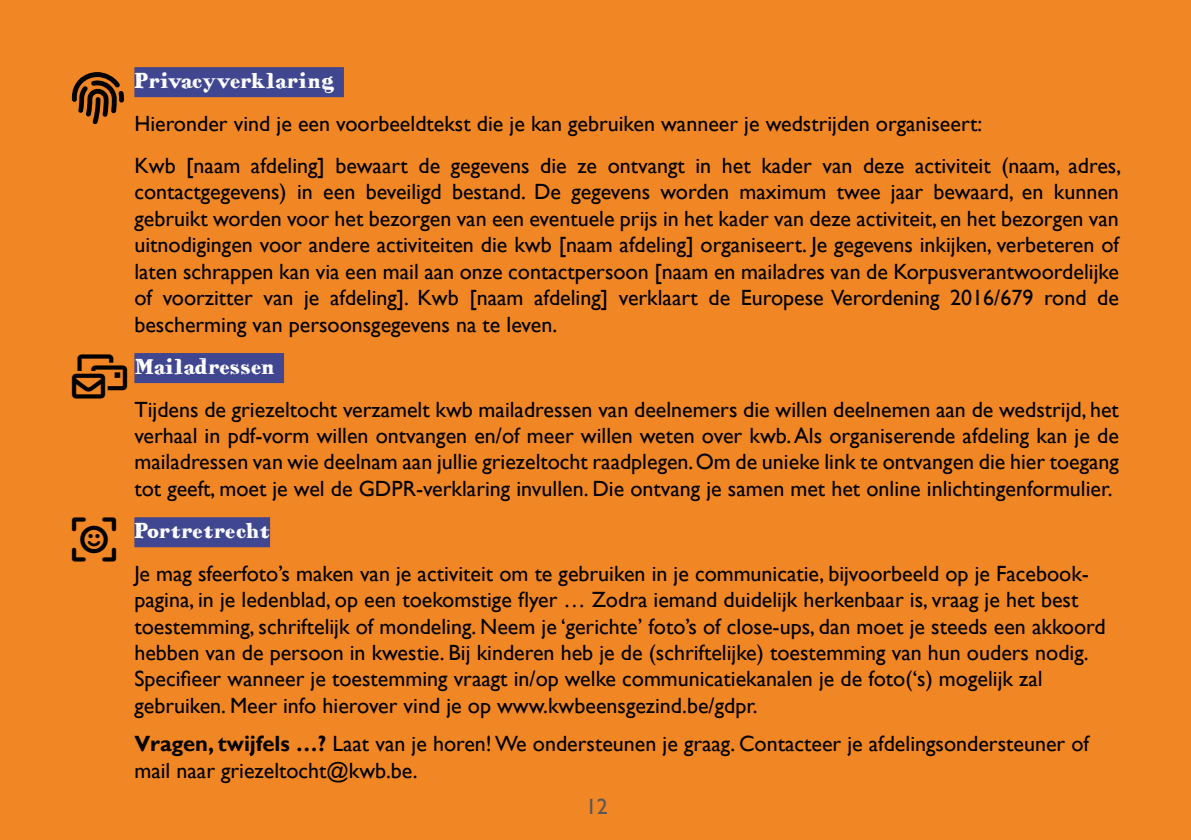
<style>
.page{position:relative;width:1191px;height:840px;background:#fff}
.page>*{position:absolute;margin:0;border:0;box-sizing:border-box;transform-origin:0 0}
.t1{font:22px/26.4px "Gill Sans";color:#000}
.t2{font:22px "HVD Bodedo";color:#fff}
.t3{font:22px "HVD Bodedo";letter-spacing:-.025em;color:#fff}
.t4{font:22px "Gill Sans";color:#575756}
.s1{font-weight:700}
</style>
<div class="page">
<div style="left:0;top:0;width:1191px;height:839px;background:#f18625"></div>
<div style="left:134px;top:67px;width:210px;height:30px;background:#40468f"></div>
<div style="left:134px;top:353px;width:150px;height:30px;background:#40468f"></div>
<div style="left:134px;top:517px;width:136px;height:30px;background:#40468f"></div>
<p class="t3" style="left:134px;top:66px;width:202px">Privacyverklaring</p>
<p class="t1" style="left:134px;top:102px;width:988px;line-height:42.4px">Hieronder vind je een voorbeeldtekst die je kan gebruiken wanneer je wedstrijden organiseert:<br>Kwb [naam afdeling] bewaart de gegevens die ze ontvangt in het kader van deze activiteit (naam, adres,</p>
<p class="t1" style="left:134px;top:179px;width:986px;text-align:justify">contactgegevens) in een beveiligd bestand. De gegevens worden maximum twee jaar bewaard, en kunnen gebruikt worden voor het bezorgen van een eventuele prijs in het kader van deze activiteit, en het bezorgen van uitnodigingen voor andere activiteiten die kwb [naam afdeling] organiseert. Je gegevens inkijken, verbeteren of laten schrappen kan via een mail aan onze contactpersoon [naam en mailadres van de Korpusverantwoordelijke of voorzitter van je afdeling]. Kwb [naam afdeling] verklaart de Europese Verordening 2016/679 rond de bescherming van persoonsgegevens na te leven.</p>
<p class="t2" style="left:134px;top:352px;width:142px">Mailadressen</p>
<p class="t1" style="left:134px;top:396px;width:986px;text-align:justify">Tijdens de griezeltocht verzamelt kwb mailadressen van deelnemers die willen deelnemen aan de wedstrijd, het verhaal in pdf-vorm willen ontvangen en/of meer willen weten over kwb. Als organiserende afdeling kan je de mailadressen van wie deelnam aan jullie griezeltocht raadplegen. Om de unieke link te ontvangen die hier toegang tot geeft, moet je wel de GDPR-verklaring invullen. Die ontvang je samen met het online inlichtingenformulier.</p>
<p class="t2" style="left:134px;top:516px;width:137px">Portretrecht</p>
<p class="t1" style="left:134px;top:560px;width:973px">Je mag sfeerfoto’s maken van je activiteit om te gebruiken in je communicatie, bijvoorbeeld op je Facebook&shy;pagina, in je ledenblad, op een toekomstige flyer … Zodra iemand duidelijk herkenbaar is, vraag je het best toestemming, schriftelijk of mondeling. Neem je ‘gerichte’ foto’s of close-ups, dan moet je steeds een akkoord hebben van de persoon in kwestie. Bij kinderen heb je de (schriftelijke) toestemming van hun ouders nodig.<br>Specifieer wanneer je toestemming vraagt in/op welke communicatiekanalen je de foto(‘s) mogelijk zal gebruiken. Meer info hierover vind je op www.kwbeensgezind.be/gdpr.</p>
<p class="t1" style="left:134px;top:730px;width:956px"><span class="s1">Vragen, twijfels …?</span> Laat van je horen! We ondersteunen je graag. Contacteer je afdelingsondersteuner of mail naar griezeltocht@kwb.be.</p>
<p class="t4" style="left:586px;top:793px;width:23px">12</p>
</div>
